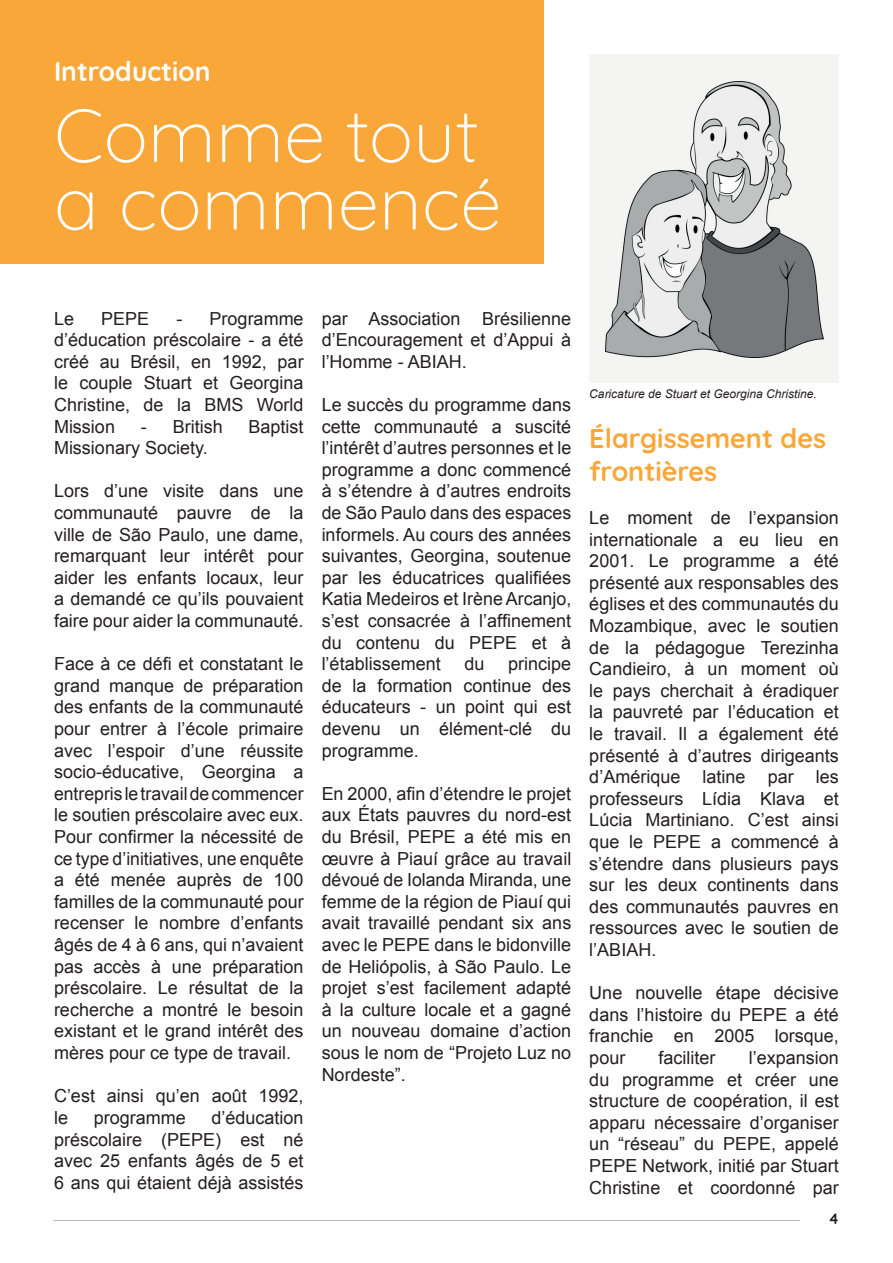
<style>
.page{position:relative;width:893px;height:1263px;background:#fff}
.page>*{position:absolute;margin:0;border:0;box-sizing:border-box;transform-origin:0 0}
.t1{font:300 75px/67.5px "Quicksand";color:#fff}
.t2{font:700 27px/32.4px "Quicksand";color:#faa73a}
.t3{font:700 27px "Quicksand";color:#fff}
.t4{font:18px/21.6px "Arial";color:#231f20;text-align:justify}
.t5{font:700 15px "Quicksand";color:#231f20}
.t6{font:italic 12px "Arial";color:#231f20}
</style>
<div class="page">
<div style="left:0;top:0;width:543px;height:264px;background:#faa73a"></div>
<div style="left:589px;top:54px;width:250px;height:329px;background:#f4f4f3"></div>
<img style="left:605px;top:81px;width:218px;height:276px">
<hr style="left:53px;top:1220px;width:746px;height:1px;background:#bcbdc0">
<h2 class="t3" style="left:54px;top:49px;width:158px">Introduction</h2>
<h1 class="t1" style="left:54px;top:94px;width:449px">Comme tout a commencé</h1>
<p class="t4" style="left:54px;top:308px;width:251px;text-indent:122px">- Programme d’éducation préscolaire - a été créé au Brésil, en 1992, par le couple Stuart et Georgina Christine, de la BMS World Mission</p>
<p class="t4" style="left:54px;top:308px;width:22px">Le</p>
<p class="t4" style="left:101px;top:308px;width:50px">PEPE</p>
<p class="t4" style="left:141px;top:416px;width:83px">- British</p>
<p class="t4" style="left:249px;top:416px;width:57px">Baptist</p>
<p class="t4" style="left:54px;top:437px;width:155px">Missionary Society.</p>
<p class="t4" style="left:54px;top:480px;width:251px">Lors d’une visite dans une communauté pauvre de la ville de São Paulo, une dame, remarquant leur intérêt pour aider les enfants locaux, leur a demandé ce qu’ils pouvaient faire pour aider la communauté.</p>
<p class="t4" style="left:54px;top:653px;width:251px">Face à ce défi et constatant le grand manque de préparation des enfants de la communauté pour entrer à l’école primaire avec l’espoir d’une réussite socio-éducative, Georgina a entrepris le travail de commencer le soutien préscolaire avec eux.<br>Pour confirmer la nécessité de ce type d’initiatives, une enquête a été menée auprès de 100 familles de la communauté pour recenser le nombre d’enfants âgés de 4 à 6 ans, qui n’avaient pas accès à une préparation préscolaire. Le résultat de la recherche a montré le besoin existant et le grand intérêt des mères pour ce type de travail.</p>
<p class="t4" style="left:54px;top:1085px;width:251px">C’est ainsi qu’en août 1992, le</p>
<p class="t4" style="left:54px;top:1107px;width:251px;text-indent:158px">d’éducation préscolaire (PEPE) est né avec 25 enfants âgés de 5 et 6 ans qui étaient déjà assistés</p>
<p class="t4" style="left:94px;top:1107px;width:94px">programme</p>
<p class="t4" style="left:322px;top:308px;width:251px">par Association Brésilienne d’Encouragement et d’Appui à l’Homme - ABIAH.</p>
<p class="t4" style="left:322px;top:394px;width:251px">Le succès du programme dans cette communauté a suscité l’intérêt d’autres personnes et le programme a donc commencé à s’étendre à d’autres endroits de São Paulo dans des espaces informels. Au cours des années suivantes, Georgina, soutenue par les éducatrices qualifiées Katia Medeiros et Irène Arcanjo, s’est consacrée à l’affinement du contenu du PEPE et à l’établissement</p>
<p class="t4" style="left:322px;top:653px;width:251px;text-indent:187px">principe de la formation continue des éducateurs - un point qui est devenu un élément-clé du programme.</p>
<p class="t4" style="left:322px;top:783px;width:251px">En 2000, afin d’étendre le projet aux États pauvres du nord-est du Brésil, PEPE a été mis en œuvre à Piauí grâce au travail dévoué de Iolanda Miranda, une femme de la région de Piauí qui avait travaillé pendant six ans avec le PEPE dans le bidonville de Heliópolis, à São Paulo. Le projet s’est facilement adapté à la culture locale et a gagné un nouveau domaine d’action sous le nom de “Projeto Luz no Nordeste”.</p>
<p class="t4" style="left:464px;top:653px;width:22px">du</p>
<p class="t6" style="left:589px;top:386px;width:229px">Caricature de Stuart et Georgina Christine.</p>
<h2 class="t2" style="left:589px;top:420px;width:238px">Élargissement des frontières</h2>
<p class="t4" style="left:589px;top:507px;width:251px">Le moment de l’expansion internationale a eu lieu en 2001. Le programme a été présenté aux responsables des églises et des communautés du Mozambique, avec le soutien de la pédagogue Terezinha Candieiro, à un moment où le pays cherchait à éradiquer la pauvreté par l’éducation et le travail. Il a également été présenté à d’autres dirigeants d’Amérique latine par les professeurs Lídia Klava et Lúcia Martiniano. C’est ainsi que le PEPE a commencé à s’étendre dans plusieurs pays sur les deux continents dans des communautés pauvres en ressources avec le soutien de l’ABIAH.</p>
<p class="t4" style="left:589px;top:982px;width:251px">Une nouvelle étape décisive dans l’histoire du PEPE a été franchie en 2005 lorsque, pour</p>
<p class="t4" style="left:659px;top:1047px;width:59px">faciliter</p>
<p class="t4" style="left:589px;top:1047px;width:251px;text-indent:160px">l’expansion du programme et créer une structure de coopération, il est apparu nécessaire d’organiser un “réseau” du PEPE, appelé PEPE Network, initié par Stuart Christine et coordonné par</p>
<p class="t5" style="left:828px;top:1206px;width:12px">4</p>
</div>
